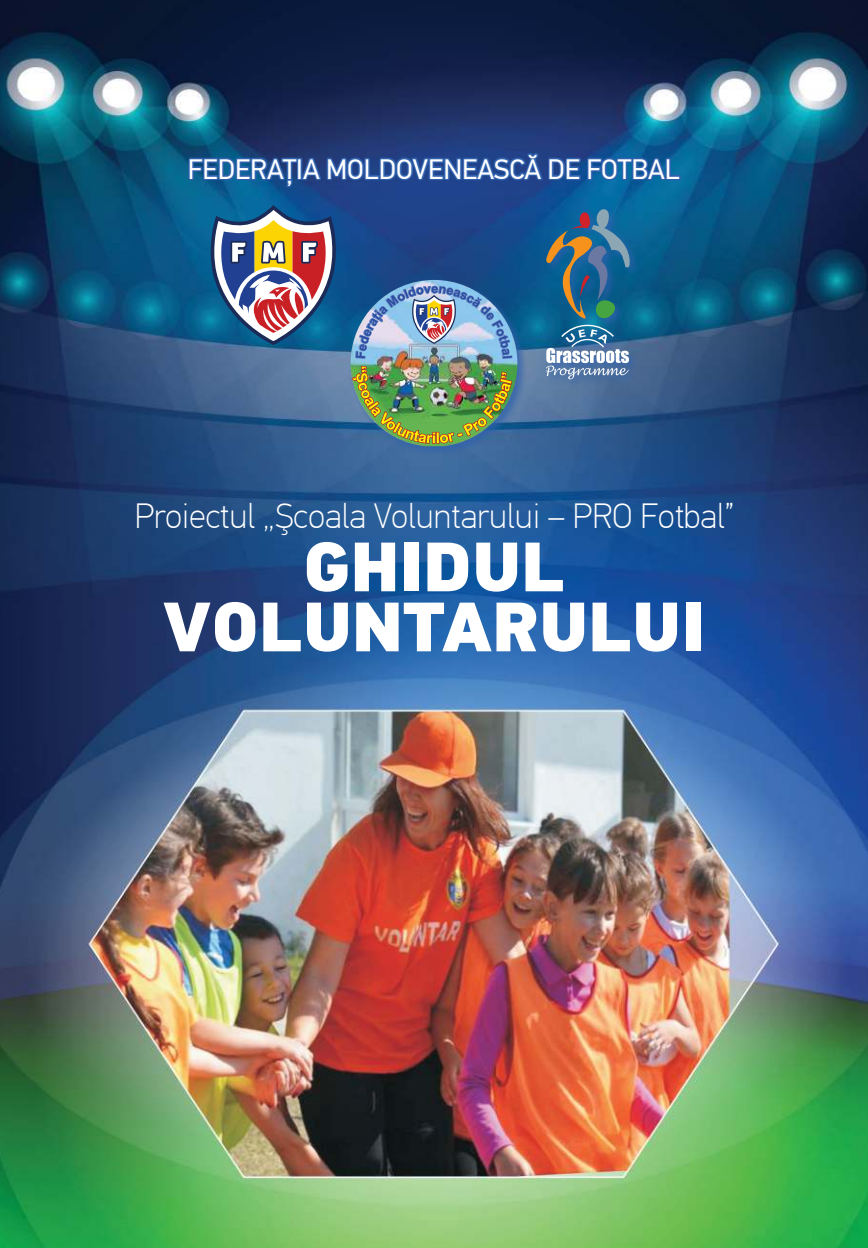
<style>
.page{position:relative;width:868px;height:1248px;background:#fff}
.page>*{position:absolute;margin:0;border:0;box-sizing:border-box;transform-origin:0 0}
.t1{font:900 70px/60px "PF Din Text Pro";color:#fff;text-align:center}
.t2{font:100 35px "PF Din Text Pro";color:#fff}
.t3{font:28px "PF Din Text Pro";color:#fff}
</style>
<div class="page">
<img style="left:0;top:0;width:867px;height:1247px">
<div style="left:348px;top:278px;width:178px;height:177px;background:#2f61ad;opacity:.75"></div>
<img style="left:350px;top:280px;width:167px;height:166px">
<img style="left:351px;top:365px;width:162px;height:79px">
<img style="left:354px;top:253px;width:158px;height:106px">
<svg style="left:187px;top:151px;width:495px;height:38px"></svg>
<svg style="left:210px;top:205px;width:127px;height:140px"></svg>
<div style="left:543px;top:207px;width:95px;height:181px;background:#2f61ad;opacity:.75"></div>
<svg style="left:545px;top:204px;width:87px;height:175px"></svg>
<p class="t3" style="left:188px;top:152px;width:493px">FEDERAŢIA MOLDOVENEASCĂ DE FOTBAL</p>
<p class="t2" style="left:134px;top:496px;width:600px">Proiectul „Şcoala Voluntarului – PRO Fotbal”</p>
<h1 class="t1" style="left:163px;top:538px;width:543px">GHIDUL<br>VOLUNTARULUI</h1>
</div>
